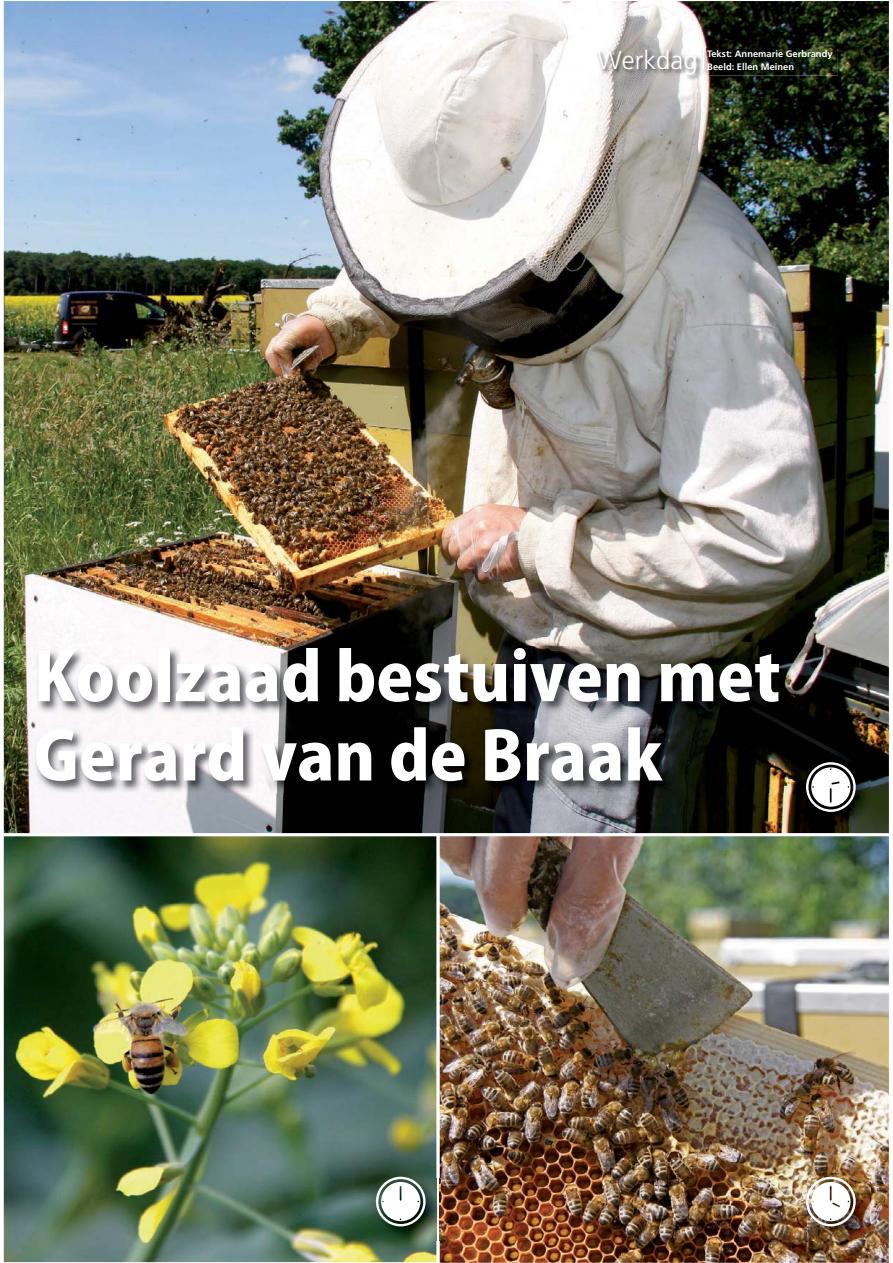
<style>
.page{position:relative;width:893px;height:1263px;background:#fff}
.page>*{position:absolute;margin:0;border:0;box-sizing:border-box;transform-origin:0 0}
.t1{font:66px/79.3px "Koz Go Pro Heavy 90 msp RKSJ H";color:#fff}
.t2{font:300 25.65px "Frutiger LT Std";color:#fff}
.t3{font:700 9.3px/12.8px "Frutiger LT Std";color:#fff}
</style>
<div class="page">
<img style="left:4px;top:1px;width:885px;height:832px">
<img style="left:440px;top:836px;width:449px;height:427px">
<img style="left:4px;top:836px;width:432px;height:426px">
<img style="left:808px;top:764px;width:62px;height:62px">
<svg style="left:806px;top:762px;width:50px;height:50px"></svg>
<img style="left:808px;top:1178px;width:62px;height:63px">
<img style="left:806px;top:1177px;width:50px;height:49px">
<img style="left:378px;top:1178px;width:63px;height:63px">
<svg style="left:376px;top:1177px;width:50px;height:49px"></svg>
<img style="left:34px;top:646px;width:756px;height:147px">
<img style="left:597px;top:49px;width:105px;height:31px">
<img style="left:702px;top:49px;width:4px;height:26px">
<svg style="left:703px;top:50px;width:1px;height:20px"></svg>
<img style="left:710px;top:49px;width:128px;height:26px">
<img style="left:706px;top:49px;width:4px;height:26px">
<h2 class="t2" style="left:598px;top:49px;width:102px">Werkdag</h2>
<p class="t3" style="left:707px;top:48px;width:127px">Tekst: Annemarie Gerbrandy<br>Beeld: Ellen Meinen</p>
<h1 class="t1" style="left:34px;top:646px;width:748px">Koolzaad bestuiven met<br>Gerard van de Braak</h1>
</div>
